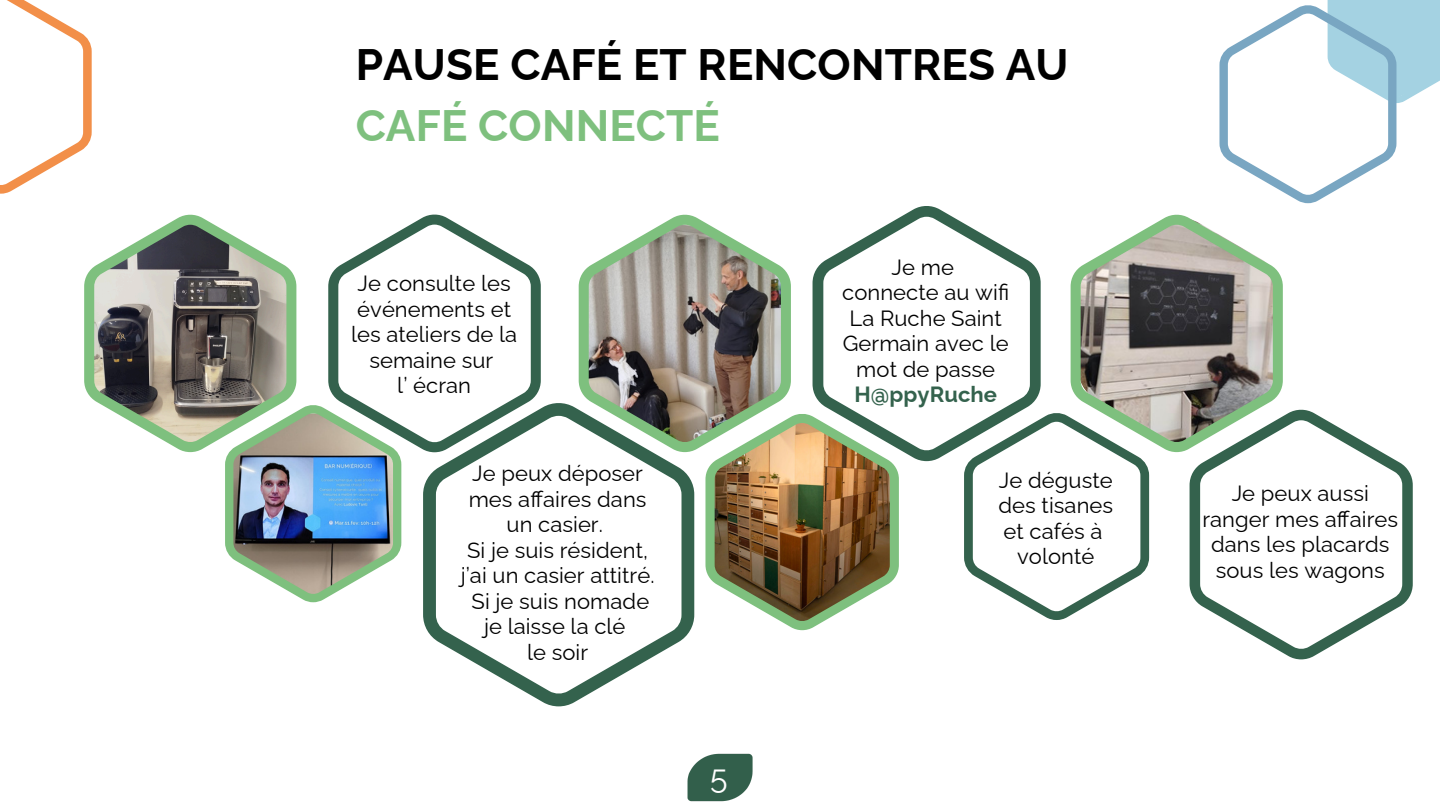
<style>
.page{position:relative;width:1440px;height:810px;background:#fff}
.page>*{position:absolute;margin:0;border:0;box-sizing:border-box;transform-origin:0 0}
.t1{font:700 44px/61.6px "Raleway";letter-spacing:.005em;color:#000}
.t2{font:32px "Raleway";color:#fff}
.t3{font:22px/25.6px "Raleway";letter-spacing:.005em;color:#000;text-align:center}
.s1{color:#7ec07e}
.s2{font-weight:700;color:#34624d}
</style>
<div class="page">
<svg style="left:335px;top:214px;width:185px;height:190px"></svg>
<svg style="left:829px;top:206px;width:207px;height:254px"></svg>
<svg style="left:423px;top:402px;width:271px;height:304px"></svg>
<svg style="left:964px;top:412px;width:185px;height:208px"></svg>
<svg style="left:1190px;top:410px;width:223px;height:249px"></svg>
<img style="left:296px;top:269px;width:39px;height:129px">
<svg style="left:84px;top:214px;width:212px;height:238px"></svg>
<img style="left:213px;top:409px;width:220px;height:182px">
<img style="left:225px;top:404px;width:176px;height:198px">
<img style="left:692px;top:416px;width:242px;height:200px">
<img style="left:705px;top:413px;width:194px;height:217px">
<img style="left:520px;top:260px;width:272px;height:203px">
<img style="left:564px;top:258px;width:265px;height:176px">
<img style="left:579px;top:214px;width:212px;height:238px">
<img style="left:1036px;top:203px;width:271px;height:213px">
<svg style="left:1071px;top:214px;width:212px;height:238px"></svg>
<svg style="left:0;top:0;width:92px;height:194px"></svg>
<svg style="left:1219px;top:0;width:221px;height:203px"></svg>
<img style="left:667px;top:702px;width:86px;height:100px">
<p class="t1" style="left:356px;top:33px;width:714px">PAUSE CAFÉ ET RENCONTRES AU<br><span class="s1">CAFÉ CONNECTÉ</span></p>
<p class="t3" style="left:357px;top:271px;width:155px;text-align:left">Je consulte les événements et</p>
<p class="t3" style="left:351px;top:322px;width:168px">les ateliers de la semaine sur</p>
<p class="t3" style="left:397px;top:373px;width:75px">l’ écran</p>
<p class="t3" style="left:469px;top:461px;width:179px">Je peux déposer mes affaires dans un casier.</p>
<p class="t3" style="left:461px;top:537px;width:195px;text-align:left">Si je suis résident, j’ai un casier attitré.</p>
<p class="t3" style="left:472px;top:588px;width:179px">Si je suis nomade je laisse la clé</p>
<p class="t3" style="left:527px;top:639px;width:63px">le soir</p>
<p class="t2" style="left:714px;top:749px;width:19px">5</p>
<p class="t2" style="left:710px;top:758px;width:19px">5</p>
<p class="t3" style="left:892px;top:254px;width:64px">Je me</p>
<h1 class="t3" style="left:842px;top:280px;width:168px">connecte au wifi<br>La Ruche Saint<br>Germain avec le mot de passe<br><span class="s2">H@ppyRuche</span></h1>
<p class="t3" style="left:999px;top:467px;width:116px;text-align:justify">Je déguste des tisanes et cafés à</p>
<p class="t3" style="left:1017px;top:544px;width:79px">volonté</p>
<p class="t3" style="left:1202px;top:481px;width:197px">Je peux aussi ranger mes affaires dans les placards sous les wagons</p>
</div>
